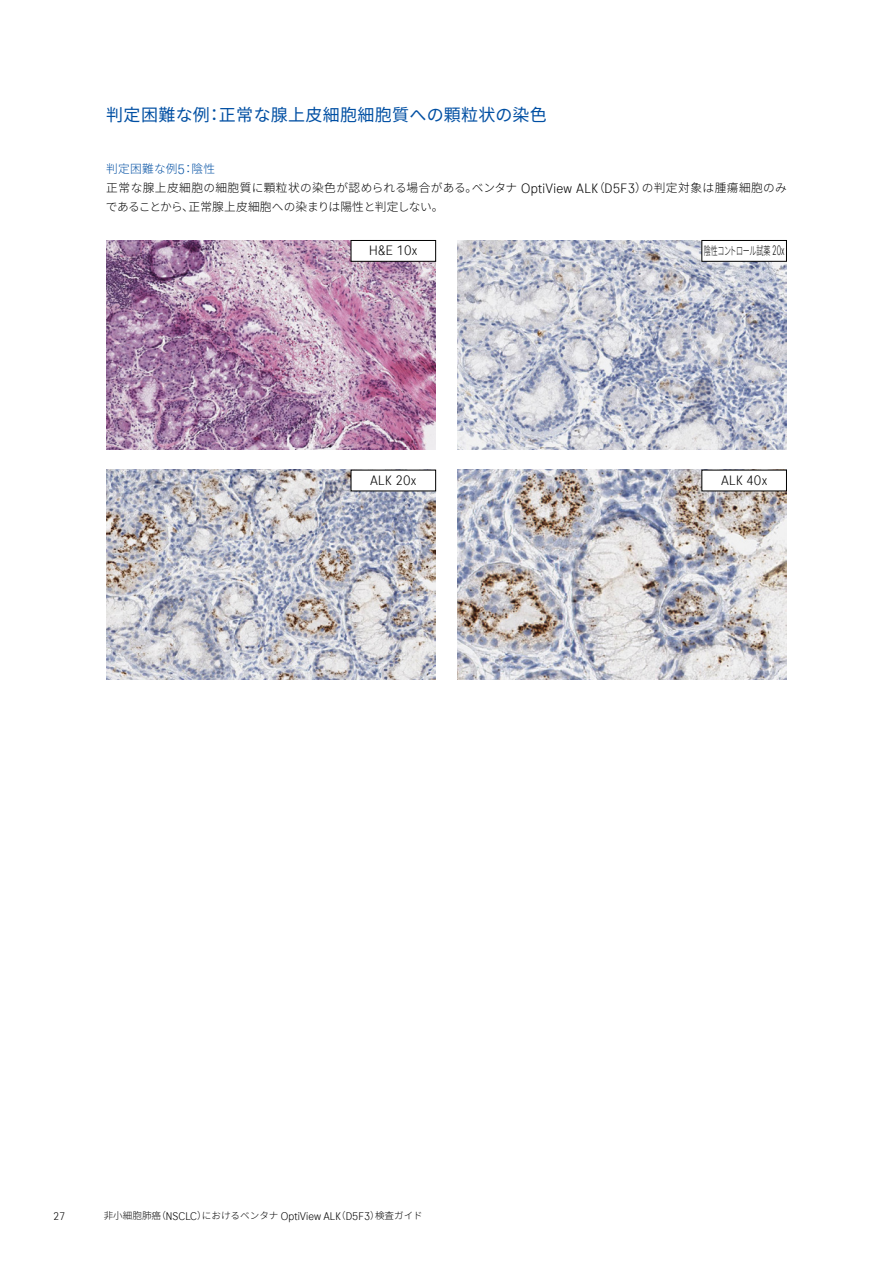
<style>
.page{position:relative;width:893px;height:1263px;background:#fff}
.page>*{position:absolute;margin:0;border:0;box-sizing:border-box;transform-origin:0 0}
.t1{font:16.95px "Noto Sans JP";letter-spacing:.02em;color:#004fa3}
.t2{font:300 13.5px "Roche Sans";letter-spacing:.015em;color:#000}
.t3{font:300 11.7px/19.2px "Noto Sans JP";letter-spacing:.02em;color:#000}
.t4{font:300 11.7px "Noto Sans JP";letter-spacing:-.05em;color:#000;scale:.6 1}
.t5{font:300 9.6px "Noto Sans JP";color:#000}
.s1{color:#004fa3}
.s2{font-family:"Roche Sans";font-size:13.5px;color:#004fa3}
.s3{font-family:"Roche Sans";font-size:13.5px}
.s4{font-family:"Roche Sans";font-size:10.95px}
</style>
<div class="page">
<img style="left:106px;top:240px;width:330px;height:210px">
<div style="left:351px;top:240px;width:85px;height:21px;background:#fff"></div>
<div style="left:351px;top:240px;width:85px;height:21px;border:1px solid #000"></div>
<img style="left:106px;top:470px;width:330px;height:209px">
<div style="left:351px;top:470px;width:85px;height:21px;background:#fff"></div>
<img style="left:457px;top:240px;width:330px;height:210px">
<div style="left:702px;top:240px;width:84px;height:21px;background:#fff"></div>
<div style="left:702px;top:240px;width:85px;height:21px;border:1px solid #000"></div>
<img style="left:457px;top:470px;width:330px;height:209px">
<div style="left:702px;top:470px;width:84px;height:21px;background:#fff"></div>
<h1 class="t1" style="left:106px;top:106px;width:442px">判定困難な例：正常な腺上皮細胞細胞質への顆粒状の染色</h1>
<p class="t3" style="left:106px;top:159px;width:682px"><span class="s1">判定困難な例</span><span class="s2">5</span><span class="s1">：陰性<br></span>正常な腺上皮細胞の細胞質に顆粒状の染色が認められる場合がある。ベンタナ <span class="s3">OptiView ALK</span>（<span class="s3">D5F3</span>）の判定対象は腫瘍細胞のみであることから、正常腺上皮細胞への染まりは陽性と判定しない。</p>
<p class="t2" style="left:369px;top:242px;width:50px">H&amp;E 10x</p>
<p class="t4" style="left:704px;top:244px;width:136px">陰性コントロール試薬 <span class="s3">20x</span></p>
<p class="t2" style="left:370px;top:472px;width:48px">ALK 20x</p>
<p class="t5" style="left:53px;top:1210px;width:371px"><span class="s4">27</span>　　　　非小細胞肺癌（<span class="s4">NSCLC</span>）におけるベンタナ <span class="s4">OptiView ALK</span>（<span class="s4">D5F3</span>）検査ガイド</p>
<p class="t2" style="left:721px;top:472px;width:48px">ALK 40x</p>
</div>
